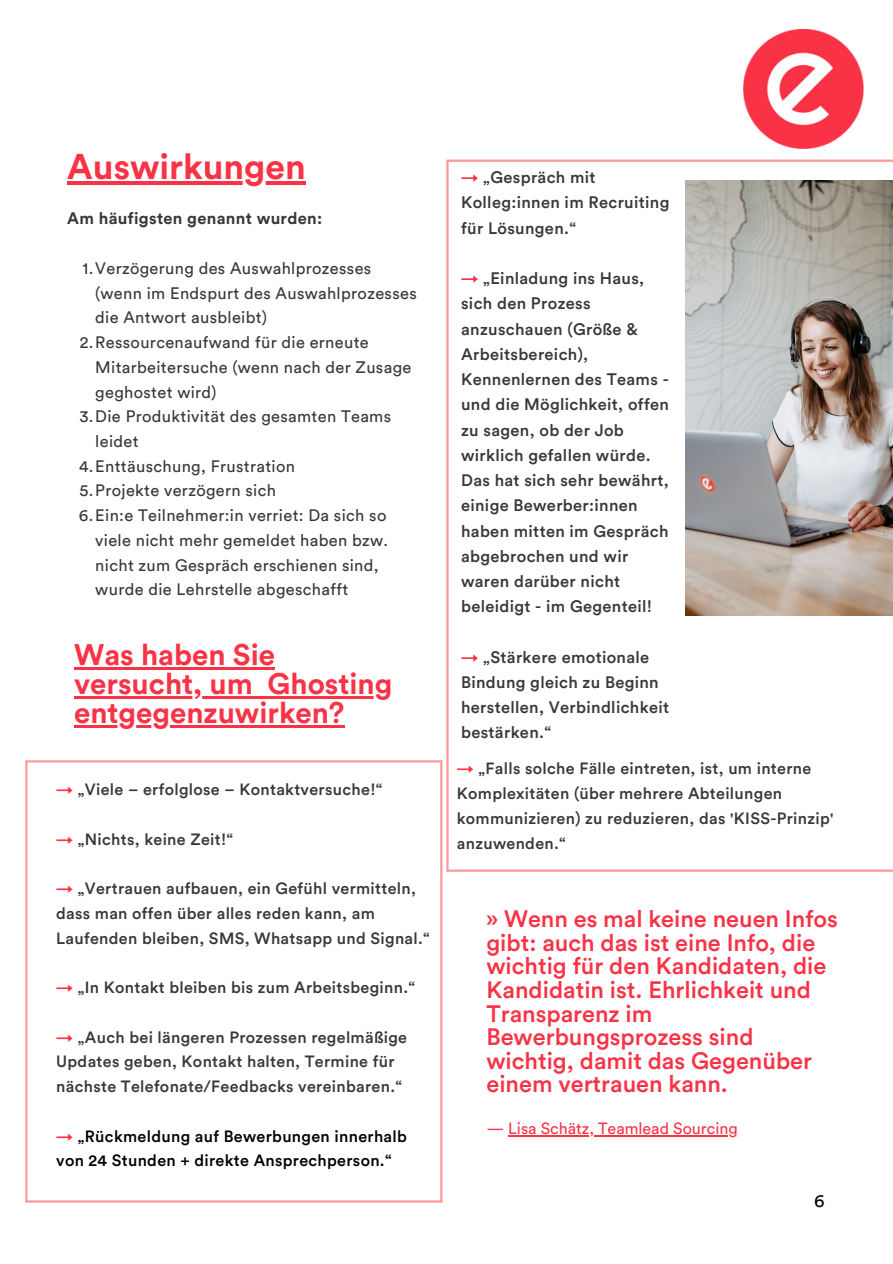
<style>
.page{position:relative;width:893px;height:1264px;background:#fff}
.page>*{position:absolute;margin:0;border:0;box-sizing:border-box;transform-origin:0 0}
.t1{font:700 35.4px "Circular Std";color:#fa3246}
.t2{font:700 29.4px/29.2px "Circular Std";color:#fa3246}
.t3{font:500 23.55px/23.5px "Circular Std";color:#fa3246}
.t4{font:18px "Circular Std";color:#000}
.t5{font:500 16.5px/25.2px "Circular Std";letter-spacing:.02em;color:#383838}
.t6{font:16.5px/24.8px "Circular Std";letter-spacing:.02em;color:#383838}
.t7{font:700 16.5px "Circular Std";letter-spacing:.02em;color:#383838}
.t8{font:500 16.2px/24.8px "Circular Std";letter-spacing:.02em;color:#383838}
.t9{font:500 16.2px/24.8px "Circular Std";letter-spacing:.02em;color:#000}
.t10{font:16.05px "Circular Std";color:#fa3246}
.s1{color:#fa3246}
</style>
<div class="page">
<img style="left:743px;top:29px;width:120px;height:120px">
<hr style="left:446px;top:162px;width:2px;height:707px;background:#f99">
<hr style="left:892px;top:162px;width:1px;height:707px;background:#f99">
<hr style="left:446px;top:159px;width:446px;height:3px;background:#f99">
<hr style="left:446px;top:869px;width:446px;height:2px;background:#f99">
<hr style="left:25px;top:762px;width:3px;height:438px;background:#f99">
<hr style="left:440px;top:762px;width:2px;height:438px;background:#f99">
<hr style="left:25px;top:760px;width:417px;height:2px;background:#f99">
<hr style="left:25px;top:1200px;width:417px;height:2px;background:#f99">
<img style="left:686px;top:180px;width:206px;height:436px">
<hr style="left:67px;top:181px;width:239px;height:4px;background:#fa3246">
<hr style="left:508px;top:1135px;width:229px;height:1px;background:#fa3246">
<hr style="left:74px;top:667px;width:201px;height:2px;background:#fa3246">
<hr style="left:74px;top:696px;width:179px;height:2px;background:#fa3246">
<svg style="left:253px;top:696px;width:14px;height:2px"></svg>
<hr style="left:267px;top:696px;width:125px;height:2px;background:#fa3246">
<hr style="left:74px;top:725px;width:270px;height:2px;background:#fa3246">
<p class="t1" style="left:67px;top:150px;width:240px">Auswirkungen</p>
<p class="t7" style="left:67px;top:211px;width:256px">Am häufigsten genannt wurden:</p>
<p class="t6" style="left:95px;top:256px;width:323px;text-indent:-13px">1.Verzögerung des Auswahlprozesses (wenn im Endspurt des Auswahlprozesses die Antwort ausbleibt)</p>
<p class="t6" style="left:95px;top:330px;width:317px;text-indent:-16px">2.Ressourcenaufwand für die erneute<br>Mitarbeitersuche (wenn nach der Zusage geghostet wird)</p>
<p class="t6" style="left:95px;top:405px;width:297px;text-indent:-16px">3.Die Produktivität des gesamten Teams leidet</p>
<p class="t6" style="left:79px;top:454px;width:217px">4.Enttäuschung, Frustration</p>
<p class="t6" style="left:79px;top:479px;width:198px">5.Projekte verzögern sich</p>
<p class="t6" style="left:95px;top:503px;width:294px;text-indent:-16px">6.Ein:e Teilnehmer:in verriet: Da sich so viele nicht mehr gemeldet haben bzw. nicht zum Gespräch erschienen sind, wurde die Lehrstelle abgeschafft</p>
<p class="t2" style="left:74px;top:641px;width:319px">Was haben Sie versucht, um Ghosting entgegenzuwirken?</p>
<p class="t8" style="left:56px;top:777px;width:328px"><span class="s1">→</span> „Viele – erfolglose – Kontaktversuche!“</p>
<p class="t8" style="left:56px;top:827px;width:178px"><span class="s1">→</span> „Nichts, keine Zeit!“</p>
<p class="t8" style="left:56px;top:876px;width:375px"><span class="s1">→</span> „Vertrauen aufbauen, ein Gefühl vermitteln, dass man offen über alles reden kann, am<br>Laufenden bleiben, SMS, Whatsapp und Signal.“</p>
<p class="t8" style="left:56px;top:975px;width:360px"><span class="s1">→</span> „In Kontakt bleiben bis zum Arbeitsbeginn.“</p>
<p class="t8" style="left:56px;top:1025px;width:352px"><span class="s1">→</span> „Auch bei längeren Prozessen regelmäßige<br>Updates geben, Kontakt halten, Termine für nächste Telefonate/Feedbacks vereinbaren.“</p>
<p class="t9" style="left:56px;top:1124px;width:352px"><span class="s1">→</span> „Rückmeldung auf Bewerbungen innerhalb von 24 Stunden + direkte Ansprechperson.“</p>
<p class="t5" style="left:461px;top:165px;width:210px"><span class="s1">→</span> „Gespräch mit<br>Kolleg:innen im Recruiting für Lösungen.“</p>
<p class="t5" style="left:461px;top:266px;width:209px"><span class="s1">→</span> „Einladung ins Haus, sich den Prozess anzuschauen (Größe &amp;<br>Arbeitsbereich),<br>Kennenlernen des Teams - und die Möglichkeit, offen zu sagen, ob der Job wirklich gefallen würde.<br>Das hat sich sehr bewährt, einige Bewerber:innen haben mitten im Gespräch abgebrochen und wir waren darüber nicht beleidigt - im Gegenteil!</p>
<p class="t5" style="left:461px;top:645px;width:209px"><span class="s1">→</span> „Stärkere emotionale<br>Bindung gleich zu Beginn herstellen, Verbindlichkeit bestärken.“</p>
<p class="t8" style="left:457px;top:757px;width:378px"><span class="s1">→</span> „Falls solche Fälle eintreten, ist, um interne Komplexitäten (über mehrere Abteilungen kommunizieren) zu reduzieren, das 'KISS-Prinzip' anzuwenden.“</p>
<p class="t3" style="left:486px;top:908px;width:353px">» Wenn es mal keine neuen Infos gibt: auch das ist eine Info, die wichtig für den Kandidaten, die<br>Kandidatin ist. Ehrlichkeit und<br>Transparenz im<br>Bewerbungsprozess sind wichtig, damit das Gegenüber einem vertrauen kann.</p>
<p class="t10" style="left:486px;top:1120px;width:253px">— Lisa Schätz, Teamlead Sourcing</p>
<p class="t4" style="left:814px;top:1192px;width:12px">6</p>
</div>
